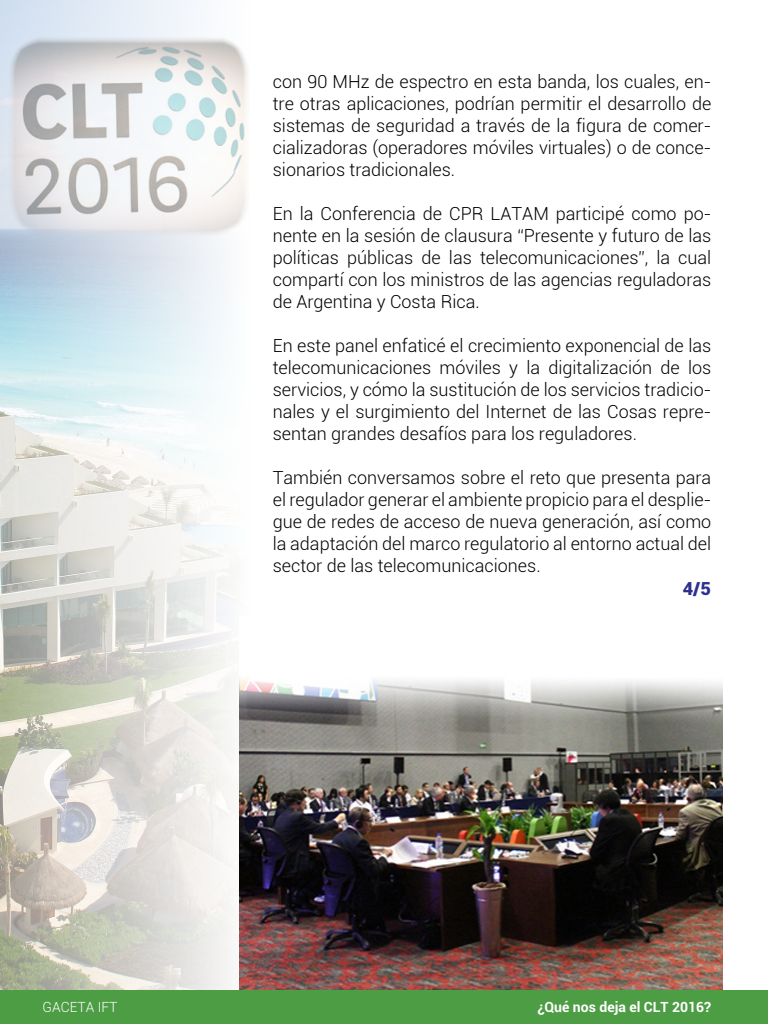
<style>
.page{position:relative;width:768px;height:1024px;background:#fff}
.page>*{position:absolute;margin:0;border:0;box-sizing:border-box;transform-origin:0 0}
.Cpo_Txt{font:300 18px/22px "Roboto";color:#000;text-align:justify}
.Cpo_Txt-2{font:900 18px "Roboto";color:#2e3091}
.t1{font:700 14px "Roboto";color:#fff}
.t2{font:300 14px "Roboto";color:#fff}
</style>
<div class="page">
<img style="left:0;top:0;width:240px;height:990px">
<img style="left:7px;top:36px;width:241px;height:202px">
<img style="left:240px;top:678px;width:483px;height:312px">
<div style="left:0;top:990px;width:768px;height:34px;background:#4d9d45"></div>
<p class="Cpo_Txt" style="left:273px;top:70px;width:440px">con 90 MHz de espectro en esta banda, los cuales, en&shy;tre otras aplicaciones, podrían permitir el desarrollo de sistemas de seguridad a través de la figura de comer&shy;cializadoras (operadores móviles virtuales) o de conce&shy;sionarios tradicionales.</p>
<p class="Cpo_Txt" style="left:273px;top:202px;width:440px">En la Conferencia de CPR LATAM participé como po&shy;nente en la sesión de clausura “Presente y futuro de las políticas públicas de las telecomunicaciones”, la cual compartí con los ministros de las agencias reguladoras de Argentina y Costa Rica.</p>
<p class="Cpo_Txt" style="left:273px;top:334px;width:440px">En este panel enfaticé el crecimiento exponencial de las telecomunicaciones móviles y la digitalización de los servicios, y cómo la sustitución de los servicios tradicio&shy;nales y el surgimiento del Internet de las Cosas repre&shy;sentan grandes desafíos para los reguladores.</p>
<p class="Cpo_Txt" style="left:273px;top:466px;width:440px">También conversamos sobre el reto que presenta para el regulador generar el ambiente propicio para el desplie&shy;gue de redes de acceso de nueva generación, así como la adaptación del marco regulatorio al entorno actual del sector de las telecomunicaciones.</p>
<p class="Cpo_Txt-2" style="left:683px;top:576px;width:29px">4/5</p>
<p class="t2" style="left:43px;top:997px;width:77px">GACETA IFT</p>
<p class="t1" style="left:537px;top:997px;width:175px">¿Qué nos deja el CLT 2016?</p>
</div>
